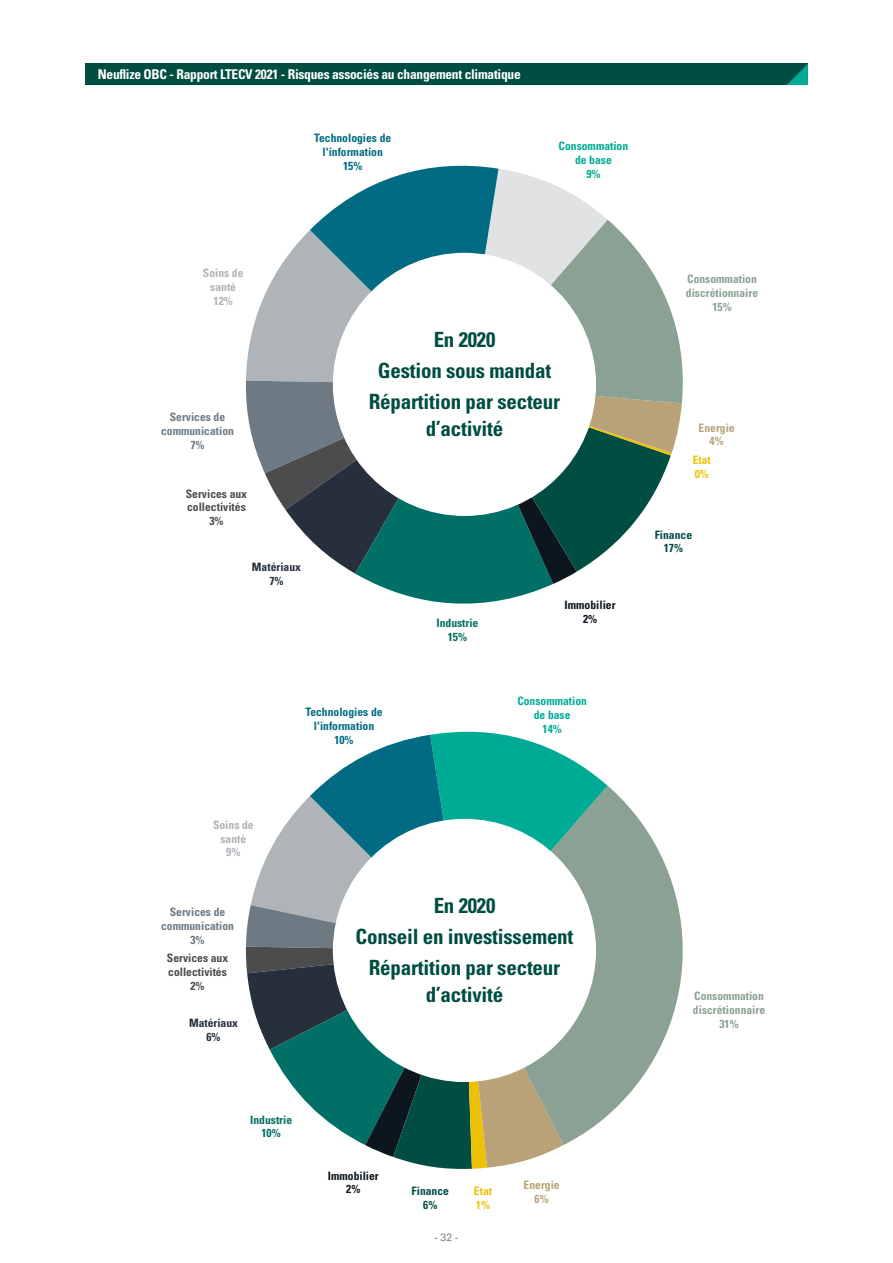
<style>
.page{position:relative;width:893px;height:1263px;background:#fff}
.page>*{position:absolute;margin:0;border:0;box-sizing:border-box;transform-origin:0 0}
.t1{font:700 condensed 21px/31.2px "Univers LT Std";letter-spacing:-.01em;color:#004d41;text-align:center}
.t2{font:700 condensed 13.5px "Univers LT Std";letter-spacing:-.02em;color:#fff}
.t3{font:700 condensed 11.55px/14px "Univers LT Std";color:#006b83;text-align:center}
.t4{font:700 condensed 11.55px/14px "Univers LT Std";color:#8ba193;text-align:center}
.t5{font:700 condensed 11.55px/14px "Univers LT Std";color:#4b4c4d;text-align:center}
.t6{font:700 condensed 11.55px/14px "Univers LT Std";color:#6e7a83;text-align:center}
.t7{font:700 condensed 11.55px/14px "Univers LT Std";color:#00ab95;text-align:center}
.t8{font:700 condensed 11.55px/14px "Univers LT Std";color:#afb4b9;text-align:center}
.t9{font:700 condensed 11.55px/14px "Univers LT Std";color:#0d161e;text-align:center}
.t10{font:700 condensed 11.55px/14px "Univers LT Std";color:#006f65;text-align:center}
.t11{font:700 condensed 11.55px/14px "Univers LT Std";color:#262f3b;text-align:center}
.t12{font:700 condensed 11.55px/14px "Univers LT Std";color:#004d41;text-align:center}
.t13{font:700 condensed 11.55px/14px "Univers LT Std";color:#b9a278;text-align:center}
.t14{font:700 condensed 11.55px/14px "Univers LT Std";color:#edc206}
.t15{font:300 10.5px "Univers LT Std";color:#57585a}
</style>
<div class="page">
<div style="left:85px;top:64px;width:723px;height:21px;background:#004d41"></div>
<svg style="left:787px;top:64px;width:21px;height:21px"></svg>
<svg style="left:375px;top:584px;width:178px;height:20px;fill:#006f65"></svg>
<svg style="left:245px;top:165px;width:438px;height:419px"></svg>
<div style="left:333px;top:253px;width:262px;height:262px;background:#fff;border-radius:50%"></div>
<svg style="left:608px;top:786px;width:75px;height:329px;fill:#8ba193"></svg>
<svg style="left:246px;top:731px;width:362px;height:438px"></svg>
<div style="left:333px;top:819px;width:262px;height:262px;background:#fff;border-radius:50%"></div>
<p class="t2" style="left:98px;top:66px;width:424px">Neuflize OBC - Rapport LTECV 2021 - Risques associés au changement climatique</p>
<p class="t3" style="left:314px;top:131px;width:79px">Technologies de l'information<br>15%</p>
<p class="t7" style="left:559px;top:139px;width:71px">Consommation de base<br>9%</p>
<p class="t8" style="left:203px;top:266px;width:42px">Soins de santé<br>12%</p>
<p class="t6" style="left:161px;top:410px;width:74px">Services de communication<br>7%</p>
<p class="t5" style="left:186px;top:486px;width:63px">Services aux collectivités<br>3%</p>
<p class="t11" style="left:252px;top:560px;width:51px">Matériaux<br>7%</p>
<p class="t1" style="left:369px;top:324px;width:193px">En 2020<br>Gestion sous mandat<br>Répartition par secteur</p>
<p class="t1" style="left:426px;top:413px;width:79px">d’activité</p>
<p class="t9" style="left:565px;top:598px;width:52px">Immobilier</p>
<p class="t10" style="left:436px;top:616px;width:43px">Industrie</p>
<p class="t9" style="left:583px;top:612px;width:16px">2%</p>
<p class="t10" style="left:448px;top:629px;width:21px">15%</p>
<p class="t3" style="left:305px;top:705px;width:79px">Technologies de l'information<br>10%</p>
<p class="t7" style="left:517px;top:694px;width:71px">Consommation de base<br>14%</p>
<p class="t8" style="left:213px;top:817px;width:42px">Soins de santé<br>9%</p>
<p class="t6" style="left:161px;top:905px;width:74px">Services de communication<br>3%</p>
<p class="t5" style="left:167px;top:951px;width:63px">Services aux collectivités<br>2%</p>
<p class="t11" style="left:189px;top:1015px;width:51px">Matériaux<br>6%</p>
<p class="t10" style="left:250px;top:1112px;width:43px">Industrie<br>10%</p>
<p class="t1" style="left:356px;top:890px;width:219px">En 2020<br>Conseil en investissement<br>Répartition par secteur</p>
<p class="t1" style="left:426px;top:979px;width:79px">d’activité</p>
<p class="t9" style="left:328px;top:1168px;width:52px">Immobilier<br>2%</p>
<p class="t12" style="left:412px;top:1183px;width:39px">Finance<br>6%</p>
<p class="t15" style="left:435px;top:1231px;width:25px">- 32 -</p>
<p class="t14" style="left:474px;top:1183px;width:20px">Etat<br>1%</p>
<p class="t13" style="left:524px;top:1178px;width:38px">Energie<br>6%</p>
<p class="t4" style="left:686px;top:272px;width:74px">Consommation discrétionnaire<br>15%</p>
<p class="t13" style="left:699px;top:420px;width:38px">Energie<br>4%</p>
<p class="t14" style="left:693px;top:453px;width:20px">Etat<br>0%</p>
<p class="t12" style="left:655px;top:527px;width:39px">Finance<br>17%</p>
<p class="t4" style="left:693px;top:989px;width:74px">Consommation discrétionnaire<br>31%</p>
</div>
